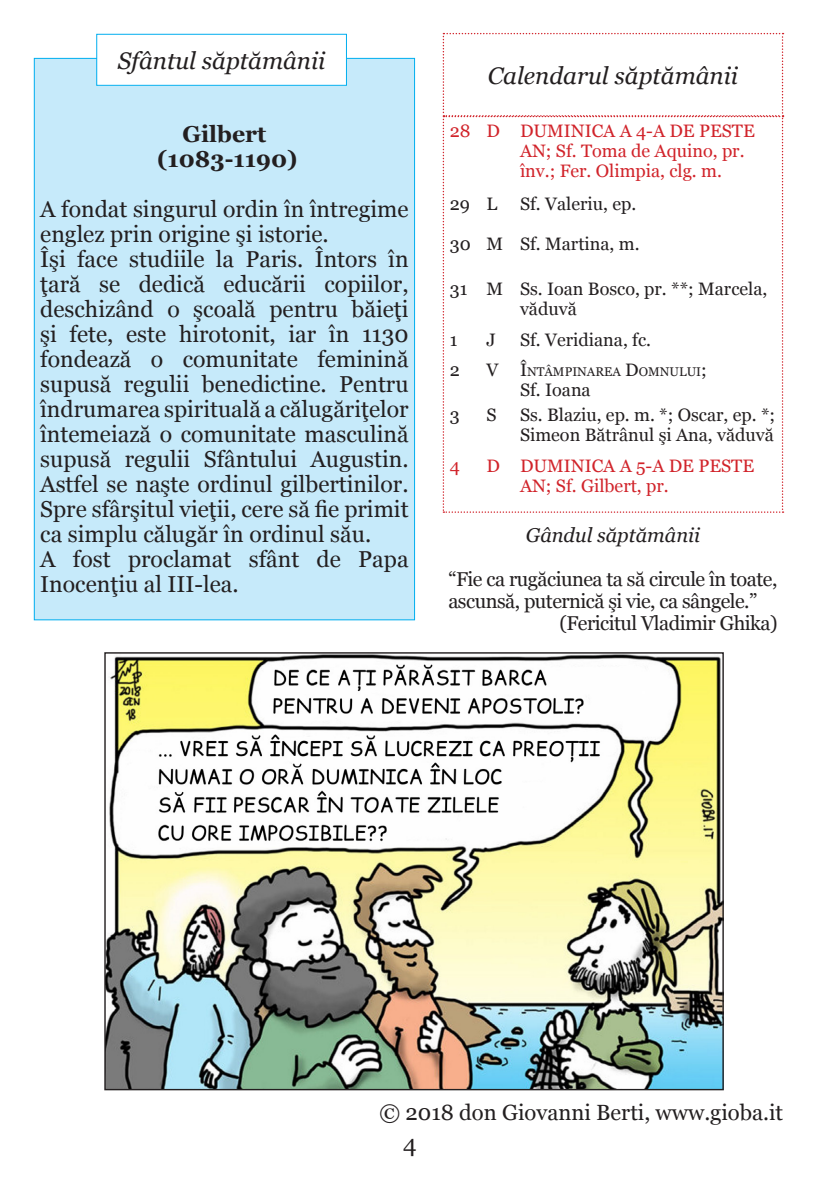
<style>
.page{position:relative;width:840px;height:1191px;background:#fff}
.page>*{position:absolute;margin:0;border:0;box-sizing:border-box;transform-origin:0 0}
.t1{font:italic 24px "Georgia";color:#231f20}
.t2{font:24px "Georgia";color:#231f20}
.t3{font:23px/25px "Georgia";color:#231f20}
.t4{font:700 23px "Georgia";color:#231f20}
.t5{font:22px "Georgia";color:#231f20}
.t6{font:20px/22px "Georgia";letter-spacing:-.025em;color:#231f20}
.t7{font:italic 20px "Georgia";color:#231f20}
.t8{font:18px/20px "Georgia";color:#231f20}
.t9{font:18px/20px "Georgia";color:#d1232a}
.t10{font:12.6px "Georgia";color:#231f20}
.s1{font-size:18px}
</style>
<div class="page">
<img style="left:106px;top:654px;width:615px;height:434px">
<svg style="left:442px;top:33px;width:341px;height:480px"></svg>
<div style="left:34px;top:58px;width:380px;height:562px;background:#c6eafa"></div>
<div style="left:97px;top:34px;width:249px;height:51px;background:#fff"></div>
<div style="left:96px;top:34px;width:250px;height:52px;border:1px solid #00aeef"></div>
<p class="t1" style="left:118px;top:45px;width:209px">Sfântul săptămânii</p>
<p class="t4" style="left:182px;top:119px;width:85px">Gilbert</p>
<p class="t4" style="left:157px;top:144px;width:142px">(1083-1190)</p>
<p class="t3" style="left:40px;top:197px;width:369px">A fondat singurul ordin în întregime englez prin origine şi istorie.</p>
<p class="t3" style="left:40px;top:247px;width:370px;text-align:justify">Îşi face studiile la Paris. Întors în ţară se dedică educării copiilor, deschizând o şcoală pentru băieţi şi fete, este hirotonit, iar în 1130 fondează o comunitate feminină supusă regulii benedictine. Pentru îndrumarea spirituală a călugăriţelor întemeiază o comunitate masculină supusă regulii Sfântului Augustin.<br>Astfel se naşte ordinul gilbertinilor.<br>Spre sfârşitul vieţii, cere să fie primit ca simplu călugăr în ordinul său.</p>
<p class="t3" style="left:40px;top:547px;width:370px">A fost proclamat sfânt de Papa<br>Inocenţiu al III-lea.</p>
<p class="t1" style="left:487px;top:60px;width:251px">Calendarul săptămânii</p>
<p class="t9" style="left:449px;top:121px;width:22px">28</p>
<p class="t9" style="left:486px;top:121px;width:15px">D</p>
<p class="t9" style="left:519px;top:121px;width:236px">DUMINICA A 4-A DE PESTE<br>AN; Sf. Toma de Aquino, pr. înv.; Fer. Olimpia, clg. m.</p>
<p class="t8" style="left:449px;top:194px;width:22px">29</p>
<p class="t8" style="left:486px;top:194px;width:12px">L</p>
<p class="t8" style="left:519px;top:194px;width:118px">Sf. Valeriu, ep.</p>
<p class="t8" style="left:449px;top:234px;width:22px">30</p>
<p class="t8" style="left:486px;top:234px;width:18px">M</p>
<p class="t8" style="left:519px;top:234px;width:121px">Sf. Martina, m.</p>
<p class="t8" style="left:449px;top:279px;width:19px">31</p>
<p class="t8" style="left:486px;top:279px;width:18px">M</p>
<p class="t8" style="left:519px;top:279px;width:249px">Ss. Ioan Bosco, pr. **; Marcela, văduvă</p>
<p class="t8" style="left:449px;top:330px;width:9px">1</p>
<p class="t8" style="left:486px;top:330px;width:11px">J</p>
<p class="t8" style="left:519px;top:330px;width:132px">Sf. Veridiana, fc.</p>
<p class="t8" style="left:449px;top:360px;width:12px">2</p>
<p class="t8" style="left:486px;top:360px;width:14px">V</p>
<p class="t10" style="left:519px;top:364px;width:188px"><span class="s1">Î</span>NTÂMPINAREA <span class="s1">D</span>OMNULUI<span class="s1">;</span></p>
<p class="t8" style="left:519px;top:380px;width:72px">Sf. Ioana</p>
<p class="t8" style="left:449px;top:405px;width:11px">3</p>
<p class="t8" style="left:486px;top:405px;width:12px">S</p>
<p class="t8" style="left:519px;top:405px;width:256px">Ss. Blaziu, ep. m. *; Oscar, ep. *;<br>Simeon Bătrânul şi Ana, văduvă</p>
<p class="t9" style="left:449px;top:456px;width:12px">4</p>
<p class="t9" style="left:486px;top:456px;width:15px">D</p>
<p class="t9" style="left:519px;top:456px;width:235px">DUMINICA A 5-A DE PESTE<br>AN; Sf. Gilbert, pr.</p>
<p class="t7" style="left:525px;top:522px;width:176px">Gândul săptămânii</p>
<p class="t6" style="left:448px;top:568px;width:330px">“Fie ca rugăciunea ta să circule în toate, ascunsă, puternică şi vie, ca sângele.”</p>
<p class="t6" style="left:559px;top:612px;width:219px">(Fericitul Vladimir Ghika)</p>
<p class="t5" style="left:379px;top:1099px;width:405px">© 2018 don Giovanni Berti, www.gioba.it</p>
<p class="t2" style="left:403px;top:1129px;width:15px">4</p>
</div>
